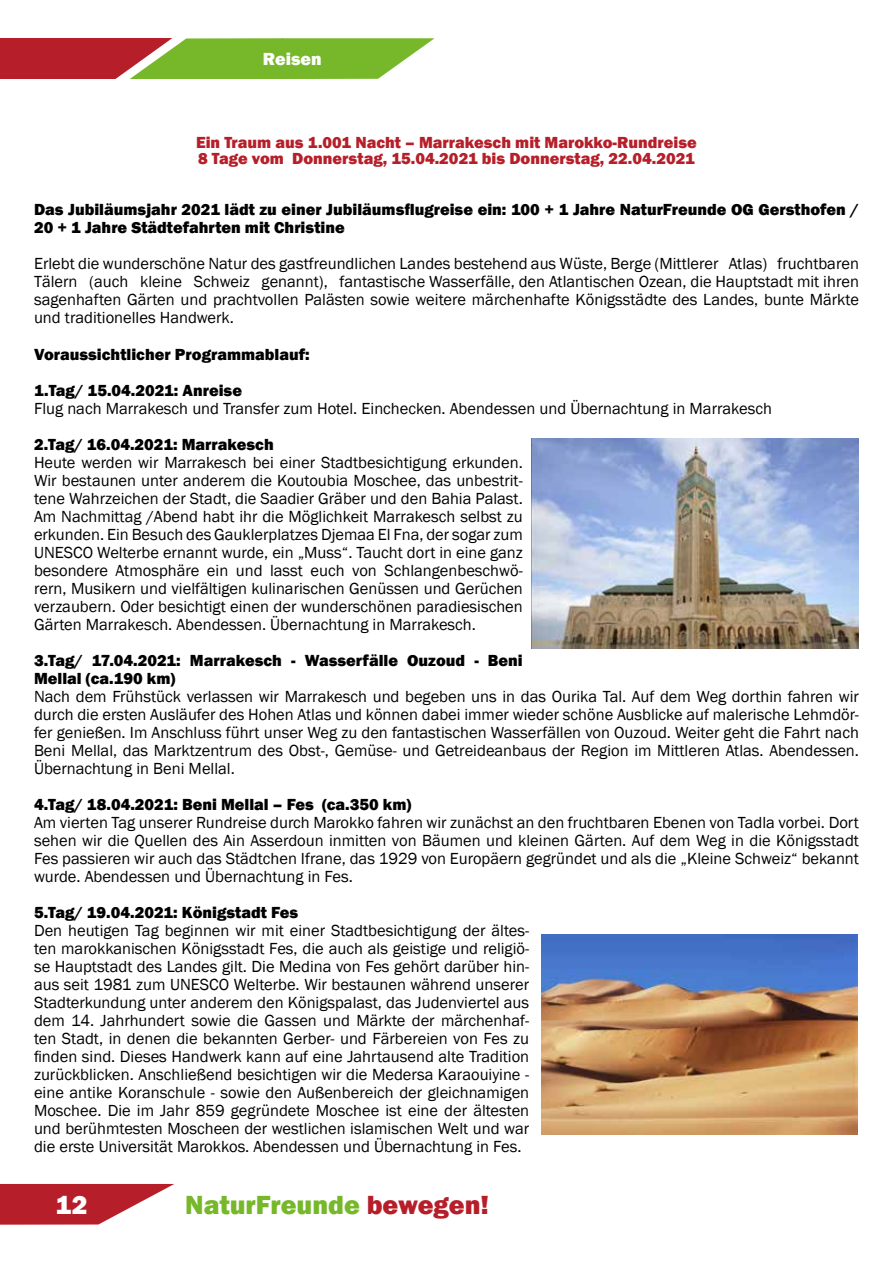
<style>
.page{position:relative;width:893px;height:1263px;background:#fff}
.page>*{position:absolute;margin:0;border:0;box-sizing:border-box;transform-origin:0 0}
.t1{font:800 27px "Franklin Gothic";color:#76b82a}
.t2{font:800 27px "Franklin Gothic";color:#fff}
.t3{font:800 18px "Franklin Gothic";color:#fff}
.t4{font:16.5px/18px "Franklin Gothic";color:#000;text-align:justify}
.t5{font:800 16.5px/18px "Franklin Gothic";color:#000}
.t6{font:800 16.5px/16.5px "Franklin Gothic";color:#b61f29}
.s1{color:#b61f29}
</style>
<div class="page">
<div style="left:0;top:38px;width:174px;height:41px;background:#b61f29"></div>
<svg style="left:115px;top:38px;width:320px;height:41px"></svg>
<svg style="left:0;top:1184px;width:174px;height:41px"></svg>
<img style="left:531px;top:439px;width:328px;height:209px">
<img style="left:542px;top:934px;width:316px;height:201px">
<p class="t3" style="left:263px;top:47px;width:60px">Reisen</p>
<p class="t6" style="left:196px;top:134px;width:502px">Ein Traum aus 1.001 Nacht – Marrakesch mit Marokko-Rundreise<br>8 Tage vom Donnerstag, 15.04.2021 bis Donnerstag, 22.04.2021</p>
<p class="t5" style="left:34px;top:201px;width:826px">Das Jubiläumsjahr 2021 lädt zu einer Jubiläumsflugreise ein: 100 + 1 Jahre NaturFreunde OG Gersthofen /<br>20 + 1 Jahre Städtefahrten mit Christine</p>
<p class="t4" style="left:34px;top:255px;width:826px">Erlebt die wunderschöne Natur des gastfreundlichen Landes bestehend aus Wüste, Berge (Mittlerer Atlas) fruchtbaren Tälern (auch kleine Schweiz genannt), fantastische Wasserfälle, den Atlantischen Ozean, die Hauptstadt mit ihren sagenhaften Gärten und prachtvollen Palästen sowie weitere märchenhafte Königsstädte des Landes, bunte Märkte und traditionelles Handwerk.</p>
<p class="t5" style="left:34px;top:337px;width:277px;line-height:36px">Voraussichtlicher Programmablauf:<br>1.Tag/ 15.04.2021: Anreise</p>
<p class="t4" style="left:34px;top:400px;width:739px">Flug nach Marrakesch und Transfer zum Hotel. Einchecken. Abendessen und Übernachtung in Marrakesch</p>
<p class="t5" style="left:34px;top:436px;width:241px">2.Tag/ 16.04.2021: Marrakesch</p>
<p class="t4" style="left:34px;top:454px;width:490px">Heute werden wir Marrakesch bei einer Stadtbesichtigung erkunden.<br>Wir bestaunen unter anderem die Koutoubia Moschee, das unbestrit&shy;tene Wahrzeichen der Stadt, die Saadier Gräber und den Bahia Palast.<br>Am Nachmittag /Abend habt ihr die Möglichkeit Marrakesch selbst zu erkunden. Ein Besuch des Gauklerplatzes Djemaa El Fna, der sogar zum UNESCO Welterbe ernannt wurde, ein „Muss“. Taucht dort in eine ganz besondere Atmosphäre ein und lasst euch von Schlangenbeschwö&shy;rern, Musikern und vielfältigen kulinarischen Genüssen und Gerüchen verzaubern. Oder besichtigt einen der wunderschönen paradiesischen Gärten Marrakesch. Abendessen. Übernachtung in Marrakesch.</p>
<p class="t5" style="left:34px;top:652px;width:490px">3.Tag/ 17.04.2021: Marrakesch - Wasserfälle Ouzoud - Beni<br>Mellal (ca.190 km)</p>
<p class="t4" style="left:34px;top:688px;width:826px">Nach dem Frühstück verlassen wir Marrakesch und begeben uns in das Ourika Tal. Auf dem Weg dorthin fahren wir durch die ersten Ausläufer des Hohen Atlas und können dabei immer wieder schöne Ausblicke auf malerische Lehmdör&shy;fer genießen. Im Anschluss führt unser Weg zu den fantastischen Wasserfällen von Ouzoud. Weiter geht die Fahrt nach Beni Mellal, das Marktzentrum des Obst-, Gemüse- und Getreideanbaus der Region im Mittleren Atlas. Abendessen.<br>Übernachtung in Beni Mellal.</p>
<p class="t5" style="left:34px;top:796px;width:379px">4.Tag/ 18.04.2021: Beni Mellal – Fes (ca.350 km)</p>
<p class="t4" style="left:34px;top:814px;width:826px">Am vierten Tag unserer Rundreise durch Marokko fahren wir zunächst an den fruchtbaren Ebenen von Tadla vorbei. Dort sehen wir die Quellen des Ain Asserdoun inmitten von Bäumen und kleinen Gärten. Auf dem Weg in die Königsstadt Fes passieren wir auch das Städtchen Ifrane, das 1929 von Europäern gegründet und als die „Kleine Schweiz“ bekannt wurde. Abendessen und Übernachtung in Fes.</p>
<p class="t5" style="left:34px;top:904px;width:266px">5.Tag/ 19.04.2021: Königstadt Fes</p>
<p class="t4" style="left:34px;top:922px;width:497px">Den heutigen Tag beginnen wir mit einer Stadtbesichtigung der ältes&shy;ten marokkanischen Königsstadt Fes, die auch als geistige und religiö&shy;se Hauptstadt des Landes gilt. Die Medina von Fes gehört darüber hin&shy;aus seit 1981 zum UNESCO Welterbe. Wir bestaunen während unserer Stadterkundung unter anderem den Königspalast, das Judenviertel aus dem 14. Jahrhundert sowie die Gassen und Märkte der märchenhaf&shy;ten Stadt, in denen die bekannten Gerber- und Färbereien von Fes zu finden sind. Dieses Handwerk kann auf eine Jahrtausend alte Tradition zurückblicken. Anschließend besichtigen wir die Medersa Karaouiyine - eine antike Koranschule - sowie den Außenbereich der gleichnamigen Moschee. Die im Jahr 859 gegründete Moschee ist eine der ältesten und berühmtesten Moscheen der westlichen islamischen Welt und war die erste Universität Marokkos. Abendessen und Übernachtung in Fes.</p>
<h1 class="t2" style="left:56px;top:1187px;width:33px">12</h1>
<h1 class="t1" style="left:185px;top:1187px;width:305px">NaturFreunde <span class="s1">bewegen!</span></h1>
</div>
